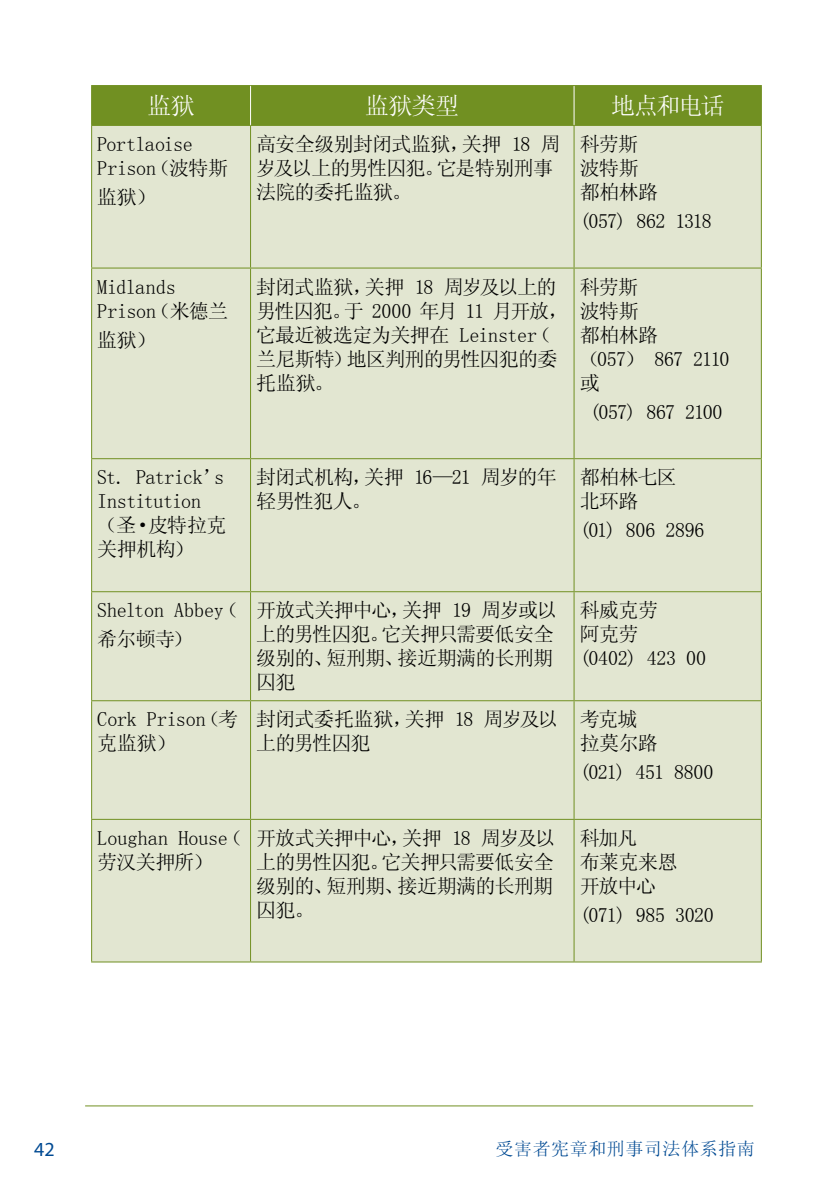
<style>
.page{position:relative;width:840px;height:1191px;background:#fff}
.page>*{position:absolute;margin:0;border:0;box-sizing:border-box;transform-origin:0 0}
.t1{font:24px "Sim Sun";letter-spacing:-.04em;color:#fff}
.t2{font:20px/24px "Sim Sun";letter-spacing:-.03em;color:#000}
.t3{font:20px/24px "Sim Sun";letter-spacing:-.01em;color:#000}
.t4{font:20px/24px "Sim Sun";color:#000}
.t5{font:20px/24px "Sim Sun";letter-spacing:-.05em;color:#000}
.t6{font:20px "Myriad Pro";color:#004a93}
.t7{font:18px "Sim Sun";letter-spacing:.03em;color:#004a93}
</style>
<div class="page">
<hr style="left:85px;top:1105px;width:667px;height:1px;background:#719022">
<div style="left:92px;top:86px;width:668px;height:39px;background:#719022"></div>
<div style="left:92px;top:126px;width:668px;height:835px;background:#e2e6d1"></div>
<hr style="left:91px;top:126px;width:1px;height:141px;background:#719022">
<hr style="left:250px;top:126px;width:1px;height:141px;background:#719022">
<hr style="left:573px;top:126px;width:1px;height:141px;background:#719022">
<hr style="left:760px;top:126px;width:1px;height:141px;background:#719022">
<hr style="left:91px;top:267px;width:159px;height:1px;background:#719022">
<hr style="left:91px;top:268px;width:1px;height:190px;background:#719022">
<hr style="left:250px;top:267px;width:323px;height:1px;background:#719022">
<hr style="left:250px;top:268px;width:1px;height:190px;background:#719022">
<hr style="left:573px;top:267px;width:188px;height:1px;background:#719022">
<hr style="left:573px;top:268px;width:1px;height:190px;background:#719022">
<hr style="left:760px;top:268px;width:1px;height:190px;background:#719022">
<hr style="left:91px;top:458px;width:159px;height:1px;background:#719022">
<hr style="left:91px;top:459px;width:1px;height:132px;background:#719022">
<hr style="left:250px;top:458px;width:323px;height:1px;background:#719022">
<hr style="left:250px;top:459px;width:1px;height:132px;background:#719022">
<hr style="left:573px;top:458px;width:188px;height:1px;background:#719022">
<hr style="left:573px;top:459px;width:1px;height:132px;background:#719022">
<hr style="left:760px;top:459px;width:1px;height:132px;background:#719022">
<hr style="left:91px;top:591px;width:159px;height:1px;background:#719022">
<hr style="left:91px;top:592px;width:1px;height:108px;background:#719022">
<hr style="left:250px;top:591px;width:323px;height:1px;background:#719022">
<hr style="left:250px;top:592px;width:1px;height:108px;background:#719022">
<hr style="left:573px;top:591px;width:188px;height:1px;background:#719022">
<hr style="left:573px;top:592px;width:1px;height:108px;background:#719022">
<hr style="left:760px;top:592px;width:1px;height:108px;background:#719022">
<hr style="left:91px;top:700px;width:159px;height:1px;background:#719022">
<hr style="left:91px;top:701px;width:1px;height:118px;background:#719022">
<hr style="left:250px;top:700px;width:323px;height:1px;background:#719022">
<hr style="left:250px;top:701px;width:1px;height:118px;background:#719022">
<hr style="left:573px;top:700px;width:188px;height:1px;background:#719022">
<hr style="left:573px;top:701px;width:1px;height:118px;background:#719022">
<hr style="left:760px;top:701px;width:1px;height:118px;background:#719022">
<hr style="left:91px;top:819px;width:159px;height:1px;background:#719022">
<hr style="left:91px;top:820px;width:1px;height:141px;background:#719022">
<hr style="left:250px;top:819px;width:323px;height:1px;background:#719022">
<hr style="left:250px;top:820px;width:1px;height:141px;background:#719022">
<hr style="left:573px;top:819px;width:188px;height:1px;background:#719022">
<hr style="left:573px;top:820px;width:1px;height:141px;background:#719022">
<hr style="left:760px;top:820px;width:1px;height:141px;background:#719022">
<hr style="left:91px;top:85px;width:159px;height:1px;background:#719022">
<hr style="left:91px;top:86px;width:1px;height:39px;background:#719022">
<hr style="left:250px;top:85px;width:323px;height:1px;background:#719022">
<hr style="left:573px;top:85px;width:188px;height:1px;background:#719022">
<hr style="left:760px;top:86px;width:1px;height:39px;background:#719022">
<hr style="left:91px;top:125px;width:159px;height:1px;background:#719022">
<hr style="left:250px;top:125px;width:323px;height:1px;background:#719022">
<hr style="left:573px;top:125px;width:188px;height:1px;background:#719022">
<hr style="left:91px;top:961px;width:159px;height:1px;background:#719022">
<hr style="left:250px;top:961px;width:323px;height:1px;background:#719022">
<hr style="left:573px;top:961px;width:188px;height:1px;background:#719022">
<hr style="left:250px;top:86px;width:1px;height:39px;background:#fff">
<hr style="left:573px;top:86px;width:1px;height:39px;background:#fff">
<p class="t1" style="left:147px;top:94px;width:49px">监狱</p>
<p class="t1" style="left:365px;top:94px;width:95px">监狱类型</p>
<p class="t1" style="left:610px;top:94px;width:115px">地点和电话</p>
<p class="t2" style="left:97px;top:132px;width:132px">Portlaoise<br>Prison（波特斯</p>
<p class="t2" style="left:97px;top:185px;width:60px">监狱）</p>
<p class="t2" style="left:256px;top:132px;width:306px">高安全级别封闭式监狱，关押 18 周岁及以上的男性囚犯。它是特别刑事法院的委托监狱。</p>
<p class="t2" style="left:579px;top:132px;width:80px">科劳斯波特斯都柏林路</p>
<p class="t2" style="left:579px;top:209px;width:133px">(057) 862 1318</p>
<p class="t3" style="left:97px;top:274px;width:132px">Midlands<br>Prison（米德兰</p>
<p class="t2" style="left:97px;top:327px;width:60px">监狱）</p>
<p class="t2" style="left:256px;top:274px;width:313px">封闭式监狱，关押 18 周岁及以上的男性囚犯。于 2000 年月 11 月开放，它最近被选定为关押在 Leinster（兰尼斯特）地区判刑的男性囚犯的委托监狱。</p>
<p class="t2" style="left:579px;top:274px;width:151px">科劳斯<br>波特斯<br>都柏林路<br>（057） 867 2110或</p>
<p class="t2" style="left:589px;top:399px;width:134px">(057) 867 2100</p>
<p class="t2" style="left:97px;top:465px;width:131px">St. Patrick’s<br>Institution<br>（圣·皮特拉克关押机构）</p>
<p class="t2" style="left:256px;top:465px;width:302px">封闭式机构，关押 16—21 周岁的年轻男性犯人。</p>
<p class="t2" style="left:579px;top:465px;width:98px">都柏林七区北环路</p>
<p class="t2" style="left:579px;top:518px;width:126px">(01) 806 2896</p>
<p class="t2" style="left:97px;top:596px;width:143px;line-height:28.8px">Shelton Abbey（希尔顿寺）</p>
<p class="t2" style="left:256px;top:598px;width:302px">开放式关押中心，关押 19 周岁或以上的男性囚犯。它关押只需要低安全级别的、短刑期、接近期满的长刑期囚犯</p>
<p class="t2" style="left:579px;top:598px;width:128px">科威克劳<br>阿克劳<br>(0402) 423 00</p>
<p class="t3" style="left:97px;top:707px;width:142px">Cork Prison（考克监狱）</p>
<p class="t2" style="left:256px;top:707px;width:303px">封闭式委托监狱，关押 18 周岁及以上的男性囚犯</p>
<p class="t2" style="left:579px;top:707px;width:80px">考克城拉莫尔路</p>
<p class="t2" style="left:579px;top:760px;width:135px">(021) 451 8800</p>
<p class="t4" style="left:97px;top:826px;width:147px">Loughan House（劳汉关押所）</p>
<p class="t2" style="left:256px;top:826px;width:300px;text-align:justify">开放式关押中心，关押 18 周岁及以上的男性囚犯。它关押只需要低安全级别的、短刑期、接近期满的长刑期囚犯。</p>
<p class="t5" style="left:579px;top:826px;width:100px">科加凡<br>布莱克来恩开放中心</p>
<p class="t2" style="left:579px;top:902px;width:135px">(071) 985 3020</p>
<p class="t6" style="left:34px;top:1136px;width:22px">42</p>
<p class="t7" style="left:495px;top:1139px;width:261px">受害者宪章和刑事司法体系指南</p>
</div>
